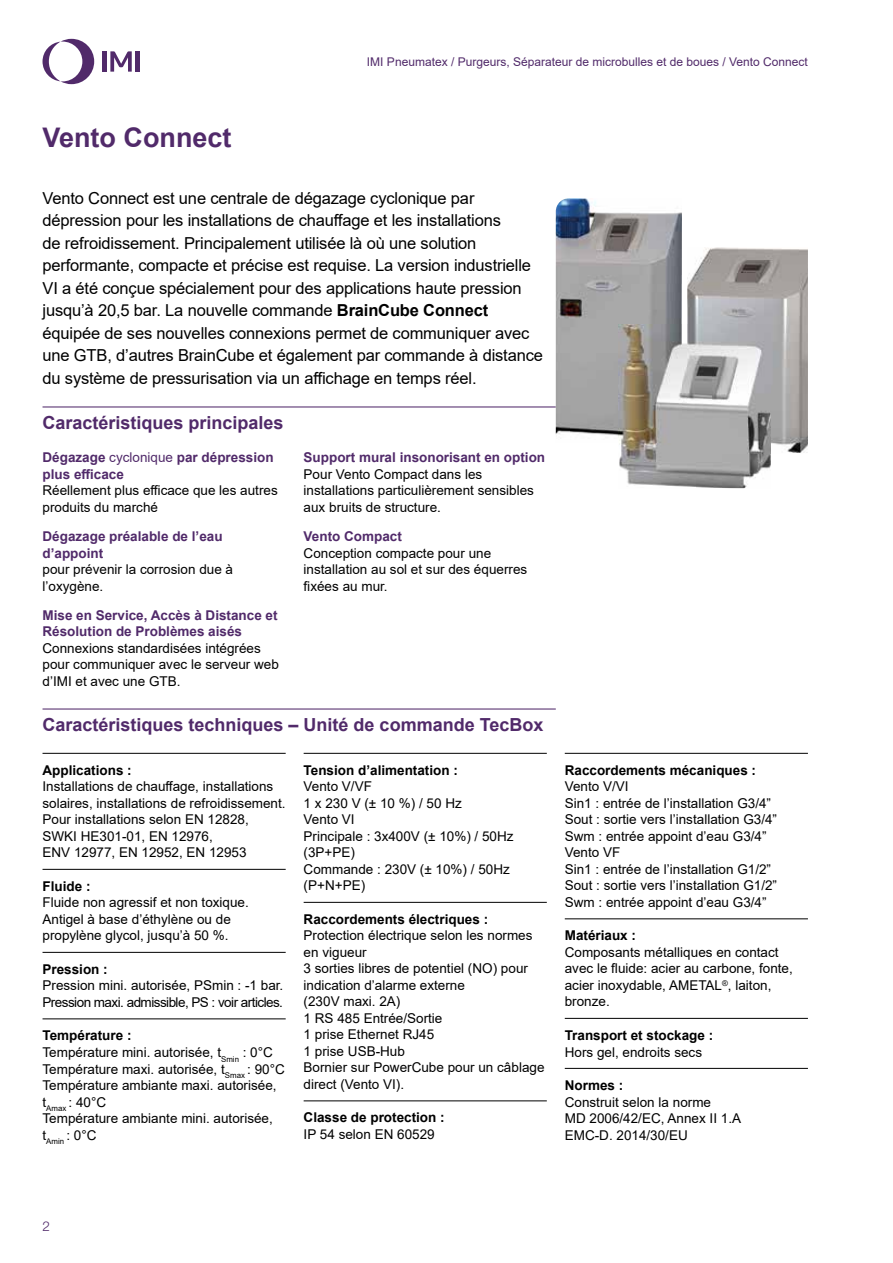
<style>
.page{position:relative;width:893px;height:1263px;background:#fff}
.page>*{position:absolute;margin:0;border:0;box-sizing:border-box;transform-origin:0 0}
.t1{font:700 27px "Arial";color:#512a6a}
.t2{font:700 18px "Arial";color:#512a6a}
.t3{font:16.5px/22.5px "Arial";letter-spacing:-.01em;color:#000}
.t4{font:13.5px/16.5px "Arial";color:#000}
.t5{font:700 13.5px/16.5px "Arial";color:#512a6a}
.t6{font:700 13.5px "Arial";color:#000}
.t7{font:13.5px/16.5px "Arial";letter-spacing:-.04em;color:#000}
.t8{font:300 13.5px "Helvetica Neue LTW1 G";color:#512a6a}
.t9{font:12px "Arial";color:#512a6a}
.s1{font-weight:700}
.s2{font-weight:400}
</style>
<div class="page">
<svg style="left:43px;top:39px;width:51px;height:45px"></svg>
<hr style="left:102px;top:51px;width:4px;height:21px;background:#512a6a">
<hr style="left:136px;top:51px;width:4px;height:21px;background:#512a6a">
<svg style="left:110px;top:51px;width:22px;height:21px"></svg>
<hr style="left:43px;top:406px;width:513px;height:1px;background:#512a6a">
<hr style="left:43px;top:708px;width:513px;height:1px;background:#512a6a">
<hr style="left:43px;top:753px;width:243px;height:1px;background:#000">
<hr style="left:43px;top:869px;width:243px;height:1px;background:#000">
<hr style="left:43px;top:952px;width:243px;height:1px;background:#000">
<hr style="left:43px;top:1018px;width:243px;height:1px;background:#000">
<hr style="left:304px;top:753px;width:243px;height:1px;background:#000">
<hr style="left:304px;top:902px;width:243px;height:1px;background:#000">
<hr style="left:304px;top:1100px;width:243px;height:1px;background:#000">
<hr style="left:565px;top:753px;width:243px;height:1px;background:#000">
<hr style="left:565px;top:918px;width:243px;height:1px;background:#000">
<hr style="left:565px;top:1018px;width:243px;height:1px;background:#000">
<hr style="left:565px;top:1068px;width:243px;height:1px;background:#000">
<img style="left:556px;top:198px;width:126px;height:239px">
<img style="left:687px;top:247px;width:121px;height:206px">
<img style="left:619px;top:343px;width:152px;height:145px">
<img style="left:619px;top:325px;width:63px;height:117px">
<img style="left:687px;top:325px;width:84px;height:128px">
<h1 class="t1" style="left:43px;top:119px;width:191px">Vento Connect</h1>
<p class="t9" style="left:367px;top:54px;width:442px">IMI Pneumatex / Purgeurs, Séparateur de microbulles et de boues / Vento Connect</p>
<p class="t3" style="left:43px;top:187px;width:502px">Vento Connect est une centrale de dégazage cyclonique par dépression pour les installations de chauffage et les installations<br>de refroidissement. Principalement utilisée là où une solution performante, compacte et précise est requise. La version industrielle VI a été conçue spécialement pour des applications haute pression jusqu’à 20,5 bar. La nouvelle commande <span class="s1">BrainCube Connect </span>équipée de ses nouvelles connexions permet de communiquer avec une GTB, d’autres BrainCube et également par commande à distance du système de pressurisation via un affichage en temps réel.</p>
<h2 class="t2" style="left:43px;top:410px;width:243px">Caractéristiques principales</h2>
<p class="t5" style="left:43px;top:449px;width:233px">Dégazage <span class="s2">cyclonique</span> par dépression plus efficace</p>
<p class="t4" style="left:43px;top:482px;width:237px">Réellement plus efficace que les autres produits du marché</p>
<p class="t5" style="left:43px;top:528px;width:182px">Dégazage préalable de l’eau d’appoint</p>
<p class="t4" style="left:43px;top:561px;width:192px">pour prévenir la corrosion due à l’oxygène.</p>
<p class="t5" style="left:43px;top:607px;width:237px">Mise en Service, Accès à Distance et<br>Résolution de Problèmes aisés</p>
<p class="t4" style="left:43px;top:640px;width:238px">Connexions standardisées intégrées pour communiquer avec le serveur web d’IMI et avec une GTB.</p>
<p class="t5" style="left:304px;top:449px;width:243px">Support mural insonorisant en option</p>
<p class="t4" style="left:304px;top:466px;width:232px">Pour Vento Compact dans les installations particulièrement sensibles aux bruits de structure.</p>
<p class="t5" style="left:304px;top:528px;width:100px">Vento Compact</p>
<p class="t4" style="left:304px;top:544px;width:225px">Conception compacte pour une installation au sol et sur des équerres fixées au mur.</p>
<h2 class="t2" style="left:43px;top:712px;width:502px">Caractéristiques techniques – Unité de commande TecBox</h2>
<p class="t6" style="left:43px;top:761px;width:91px">Applications :</p>
<p class="t4" style="left:43px;top:778px;width:245px">Installations de chauffage, installations solaires, installations de refroidissement.<br>Pour installations selon EN 12828, SWKI HE301-01, EN 12976,<br>ENV 12977, EN 12952, EN 12953</p>
<p class="t6" style="left:43px;top:877px;width:50px">Fluide :</p>
<p class="t4" style="left:43px;top:894px;width:208px">Fluide non agressif et non toxique.<br>Antigel à base d’éthylène ou de propylène glycol, jusqu’à 50 %.</p>
<p class="t6" style="left:43px;top:960px;width:67px">Pression :</p>
<p class="t7" style="left:43px;top:977px;width:242px">Pression mini. autorisée, PSmin : -1 bar.<br>Pression maxi. admissible, PS : voir articles.</p>
<p class="t4" style="left:43px;top:1027px;width:244px"><span class="s1">Température :<br></span>Température mini. autorisée, t<sub>Smin</sub> : 0°C<br>Température maxi. autorisée, t<sub>Smax</sub> : 90°C<br>Température ambiante maxi. autorisée, t<sub>Amax</sub> : 40°C<br>Température ambiante mini. autorisée, t<sub>Amin</sub> : 0°C</p>
<p class="t6" style="left:304px;top:761px;width:156px">Tension d’alimentation :</p>
<p class="t4" style="left:304px;top:778px;width:211px">Vento V/VF<br>1 x 230 V (± 10 %) / 50 Hz<br>Vento VI<br>Principale : 3x400V (± 10%) / 50Hz (3P+PE)<br>Commande : 230V (± 10%) / 50Hz (P+N+PE)</p>
<p class="t6" style="left:304px;top:910px;width:186px">Raccordements électriques :</p>
<p class="t4" style="left:304px;top:927px;width:242px">Protection électrique selon les normes en vigueur<br>3 sorties libres de potentiel (NO) pour indication d’alarme externe<br>(230V maxi. 2A)<br>1 RS 485 Entrée/Sortie<br>1 prise Ethernet RJ45<br>1 prise USB-Hub<br>Bornier sur PowerCube pour un câblage direct (Vento VI).</p>
<p class="t6" style="left:304px;top:1108px;width:143px">Classe de protection :</p>
<p class="t4" style="left:304px;top:1126px;width:133px">IP 54 selon EN 60529</p>
<p class="t6" style="left:565px;top:761px;width:193px">Raccordements mécaniques :</p>
<p class="t4" style="left:565px;top:778px;width:214px">Vento V/VI<br>Sin1 : entrée de l’installation G3/4”<br>Sout : sortie vers l’installation G3/4”<br>Swm : entrée appoint d’eau G3/4”<br>Vento VF<br>Sin1 : entrée de l’installation G1/2”<br>Sout : sortie vers l’installation G1/2”<br>Swm : entrée appoint d’eau G3/4”</p>
<p class="t6" style="left:565px;top:926px;width:73px">Matériaux :</p>
<p class="t4" style="left:565px;top:944px;width:230px">Composants métalliques en contact avec le fluide: acier au carbone, fonte, acier inoxydable, AMETAL<sup>®</sup>, laiton, bronze.</p>
<p class="t6" style="left:565px;top:1026px;width:150px">Transport et stockage :</p>
<p class="t4" style="left:565px;top:1043px;width:139px">Hors gel, endroits secs</p>
<p class="t6" style="left:565px;top:1076px;width:60px">Normes :</p>
<p class="t4" style="left:565px;top:1093px;width:178px">Construit selon la norme<br>MD 2006/42/EC, Annex II 1.A<br>EMC-D. 2014/30/EU</p>
<p class="t8" style="left:43px;top:1218px;width:9px">2</p>
</div>
